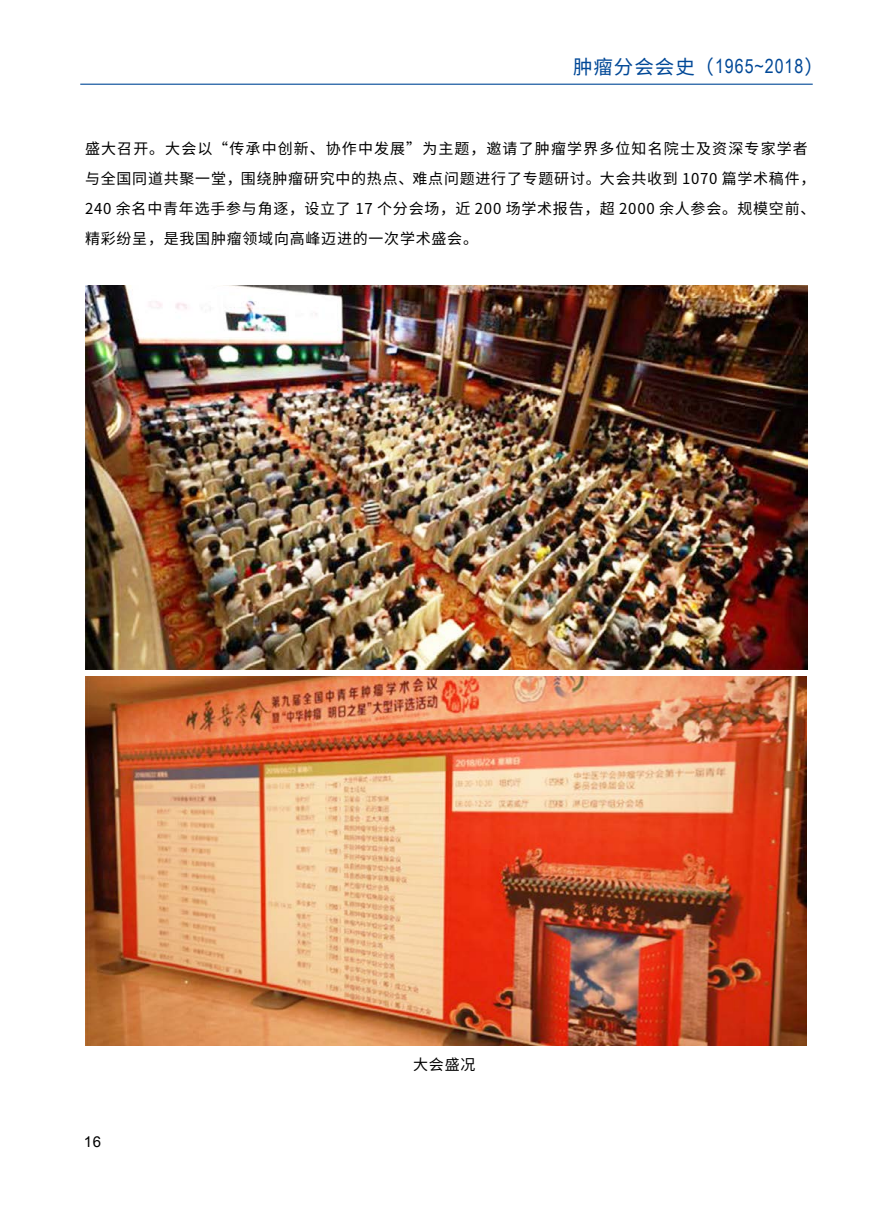
<style>
.page{position:relative;width:893px;height:1212px;background:#fff}
.page>*{position:absolute;margin:0;border:0;box-sizing:border-box;transform-origin:0 0}
.t1{font:19.5px "Arial Narrow";letter-spacing:.05em;color:#004897}
.t2{font:15px/30px "Source Han Sans CN";letter-spacing:.05em;color:#000}
.t3{font:15px "Arial";color:#000}
.s1{font-family:"Source Han Sans CN"}
</style>
<div class="page">
<hr style="left:80px;top:84px;width:733px;height:1px;background:#004897">
<img style="left:85px;top:286px;width:723px;height:384px">
<img style="left:85px;top:677px;width:722px;height:369px">
<h1 class="t1" style="left:573px;top:52px;width:252px"><span class="s1">肿瘤分会会史（</span>1965~2018<span class="s1">）</span></h1>
<p class="t2" style="left:85px;top:134px;width:732px">盛大召开。大会以“传承中创新、协作中发展”为主题，邀请了肿瘤学界多位知名院士及资深专家学者与全国同道共聚一堂，围绕肿瘤研究中的热点、难点问题进行了专题研讨。大会共收到 1070 篇学术稿件，240 余名中青年选手参与角逐，设立了 17 个分会场，近 200 场学术报告，超 2000 余人参会。规模空前、精彩纷呈，是我国肿瘤领域向高峰迈进的一次学术盛会。</p>
<p class="t3" style="left:84px;top:1132px;width:19px">16</p>
<p class="t2" style="left:413px;top:1050px;width:64px">大会盛况</p>
</div>
